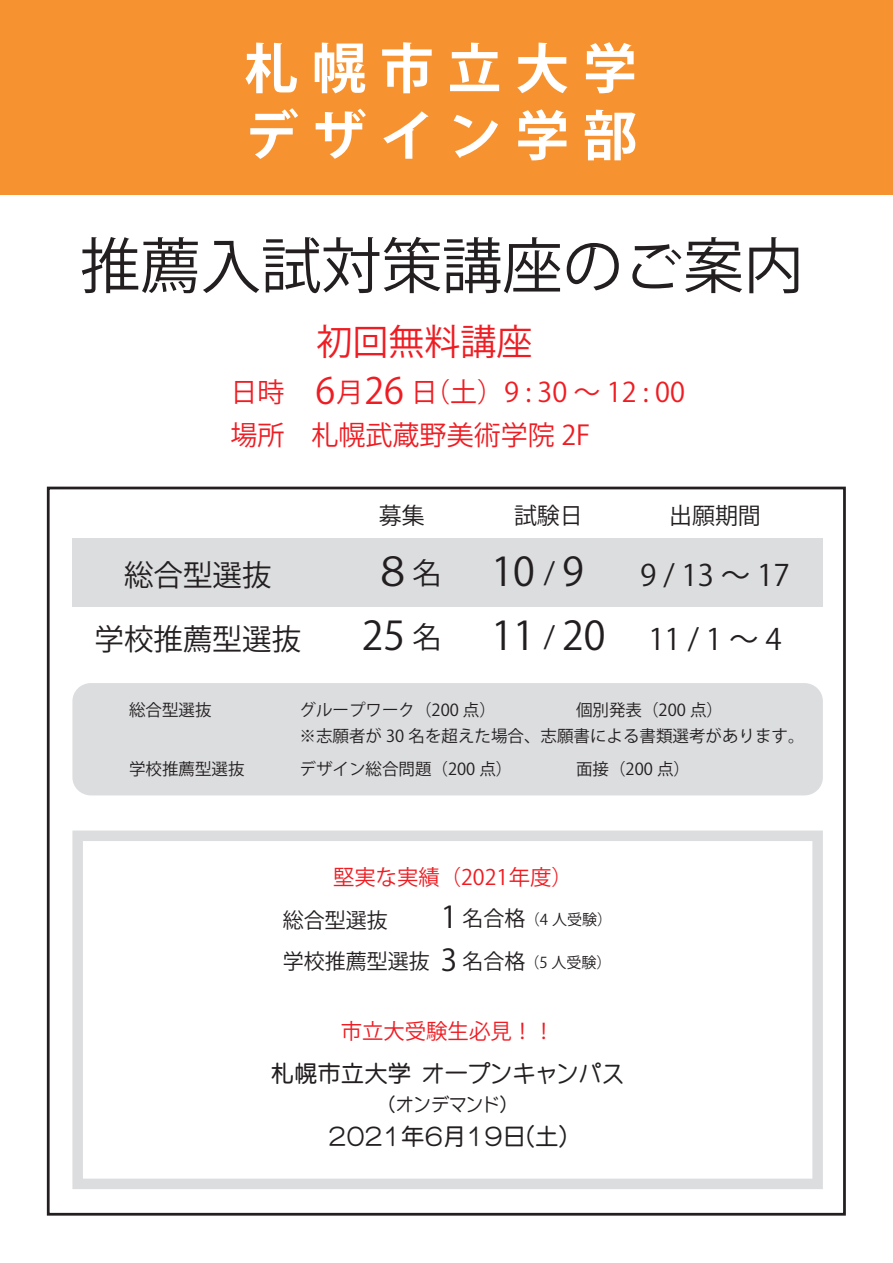
<style>
.page{position:relative;width:893px;height:1263px;background:#fff}
.page>*{position:absolute;margin:0;border:0;box-sizing:border-box;transform-origin:0 0}
.t1{font:60.3px "Koz Go Pro";color:#231f20}
.t2{font:700 53.7px/67.1px "Koz Go Pro";letter-spacing:.26em;color:#fff}
.t3{font:39.3px "Koz Go Pro";color:#231f20}
.t4{font:36px "Koz Go Pro";color:#ee1d23}
.t5{font:29.55px "Koz Go Pro";color:#231f20}
.t6{font:27px/43.5px "Koz Go Pro";color:#ee1d23}
.t7{font:23.4px "Anito Std M";color:#231f20}
.t8{font:22.95px "Koz Go Pro";color:#231f20}
.t9{font:21.3px "Koz Go Pro";color:#ee1d23}
.t10{font:21px/41.2px "Koz Go Pro";color:#231f20}
.t11{font:18.15px "Anito Std M";letter-spacing:-.04em;color:#231f20}
.t12{font:16.5px/25.8px "Koz Go Pro";color:#231f20}
.t13{font:15px "Koz Go Pro";color:#231f20}
.s1{font-size:36px}
.s2{font-size:29.55px}
.s3{font-size:39.3px}
.s4{font-size:30px}
.s5{font-size:21px}
</style>
<div class="page">
<div style="left:72px;top:683px;width:751px;height:112px;background:#dcdddf;border-radius:18px"></div>
<div style="left:0;top:0;width:893px;height:194px;background:#f69330"></div>
<svg style="left:72px;top:830px;width:751px;height:359px"></svg>
<div style="left:72px;top:539px;width:750px;height:68px;background:#dcdddf"></div>
<div style="left:47px;top:487px;width:799px;height:728px;border:3px solid #231f20"></div>
<h2 class="t2" style="left:244px;top:38px;width:394px">札幌市立大学デザイン学部</h2>
<h1 class="t1" style="left:80px;top:227px;width:725px">推薦入試対策講座のご案内</h1>
<h3 class="t4" style="left:231px;top:319px;width:303px">　　 初回無料講座</h3>
<h3 class="t6" style="left:231px;top:371px;width:456px">日時 <span class="s1">6</span>月<span class="s1">26</span> 日（土）9 : 30 ～ 12 : 00場所　札幌武蔵野美術学院 2F</h3>
<h3 class="t8" style="left:379px;top:501px;width:47px">募集</h3>
<h3 class="t8" style="left:669px;top:501px;width:93px">出願期間</h3>
<h3 class="t3" style="left:373px;top:547px;width:70px">８<span class="s2">名</span></h3>
<h3 class="t5" style="left:640px;top:556px;width:151px">9 / 13 ～ 17</h3>
<h3 class="t3" style="left:362px;top:610px;width:82px">25 <span class="s2">名</span></h3>
<h3 class="t8" style="left:514px;top:501px;width:70px">試験日</h3>
<h3 class="t3" style="left:491px;top:547px;width:94px">10 <span class="s2">/</span> 9</h3>
<h3 class="t5" style="left:124px;top:556px;width:149px">総合型選抜</h3>
<h3 class="t5" style="left:95px;top:620px;width:208px">学校推薦型選抜</h3>
<h3 class="t5" style="left:491px;top:620px;width:292px"><span class="s3">11</span> / <span class="s3">20</span> 11 / 1 ～ 4</h3>
<p class="t12" style="left:129px;top:698px;width:84px">総合型選抜</p>
<p class="t12" style="left:300px;top:698px;width:506px">グループワーク（200 点）<br>※志願者が 30 名を超えた場合、志願書による書類選考があります。</p>
<p class="t12" style="left:576px;top:698px;width:148px">個別発表（200 点）</p>
<p class="t12" style="left:129px;top:757px;width:117px">学校推薦型選抜</p>
<p class="t12" style="left:300px;top:757px;width:214px">デザイン総合問題（200 点）</p>
<p class="t12" style="left:576px;top:757px;width:115px">面接（200 点）</p>
<p class="t9" style="left:333px;top:863px;width:241px">堅実な実績（2021年度）</p>
<p class="t10" style="left:283px;top:900px;width:149px">総合型選抜<br>学校推薦型選抜</p>
<p class="t13" style="left:441px;top:910px;width:173px"><span class="s4">1</span> <span class="s5">名合格</span>（4 人受験）</p>
<p class="t13" style="left:441px;top:953px;width:172px"><span class="s4">3</span> <span class="s5">名合格</span>（5 人受験）</p>
<p class="t9" style="left:341px;top:1018px;width:215px">市立大受験生必見！！</p>
<h3 class="t7" style="left:271px;top:1058px;width:355px">札幌市立大学 オープンキャンパス</h3>
<p class="t11" style="left:378px;top:1093px;width:141px">（オンデマンド）</p>
<h3 class="t7" style="left:328px;top:1122px;width:241px">2021年6月19日(土)</h3>
</div>
